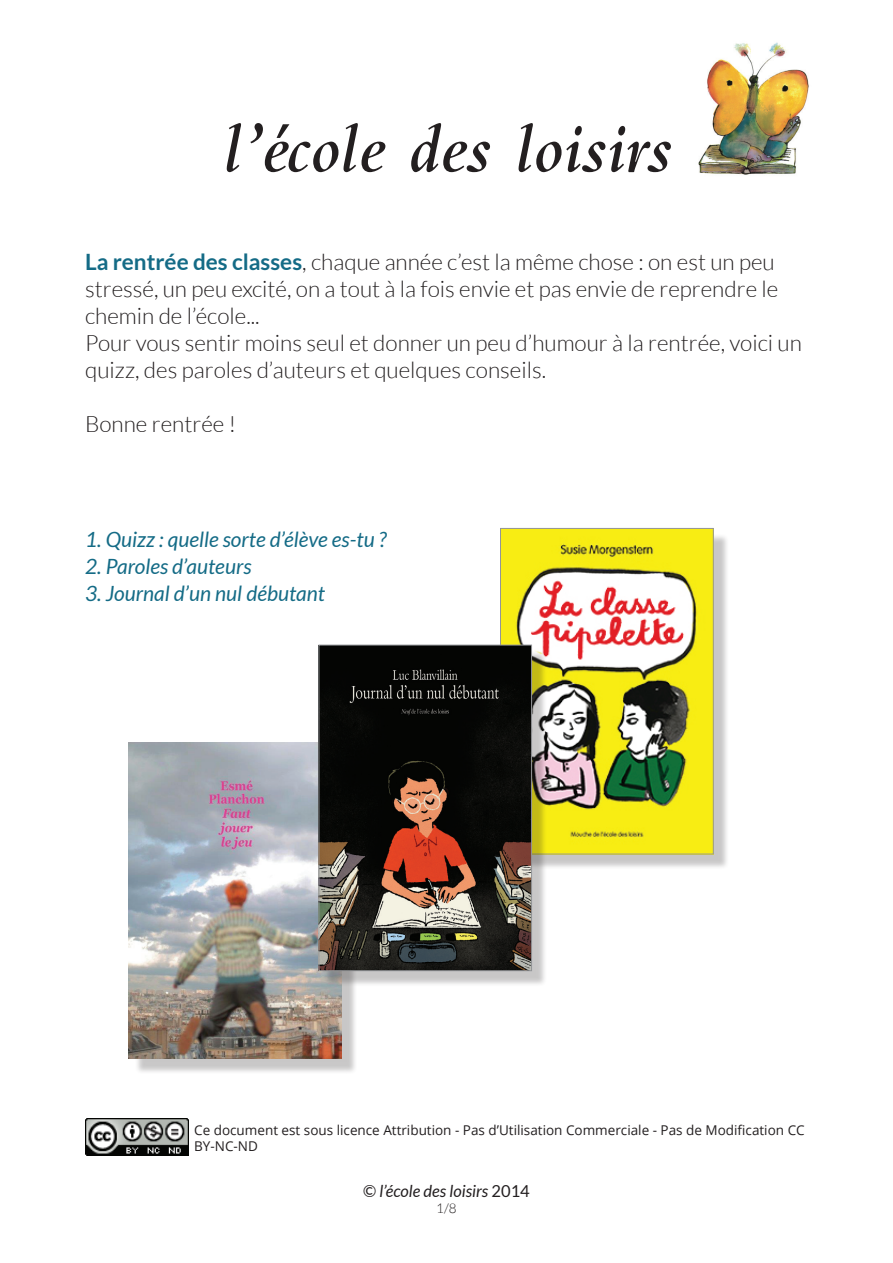
<style>
.page{position:relative;width:893px;height:1263px;background:#fff}
.page>*{position:absolute;margin:0;border:0;box-sizing:border-box;transform-origin:0 0}
.t1{font:italic 600 72px "Bembo Std";color:#231f20}
.t2{font:300 22.5px/27px "Lato";color:#231f20}
.t3{font:italic 21px "Lato";color:#146b86}
.t4{font:italic 16.5px "Lato";color:#231f20}
.t5{font:13.5px/16.2px "Open Sans";color:#231f20}
.t6{font:300 13.5px "Lato";color:#231f20}
.s1{font-weight:700;color:#146b86}
.s2{font-style:normal}
</style>
<div class="page">
<img style="left:85px;top:1119px;width:104px;height:36px">
<div style="left:506px;top:533px;width:223px;height:337px;background:#231f20;opacity:.25"></div>
<img style="left:502px;top:530px;width:210px;height:322px">
<div style="left:500px;top:528px;width:214px;height:326px;border:1px solid #939598"></div>
<div style="left:134px;top:748px;width:223px;height:327px;background:#231f20;opacity:.25"></div>
<img style="left:129px;top:743px;width:213px;height:316px">
<div style="left:324px;top:650px;width:224px;height:337px;background:#231f20;opacity:.25"></div>
<img style="left:321px;top:647px;width:209px;height:322px">
<div style="left:319px;top:645px;width:213px;height:326px;border:1px solid #939598"></div>
<img style="left:698px;top:42px;width:111px;height:133px">
<h1 class="t1" style="left:223px;top:109px;width:450px">l’école des loisirs</h1>
<p class="t2" style="left:85px;top:248px;width:718px"><span class="s1">La rentrée des classes</span>, chaque année c’est la même chose : on est un peu stressé, un peu excité, on a tout à la fois envie et pas envie de reprendre le chemin de l’école...<br>Pour vous sentir moins seul et donner un peu d’humour à la rentrée, voici un quizz, des paroles d’auteurs et quelques conseils.</p>
<p class="t2" style="left:85px;top:410px;width:152px">Bonne rentrée !</p>
<p class="t3" style="left:85px;top:528px;width:303px">1. Quizz : quelle sorte d’élève es-tu ?</p>
<p class="t3" style="left:85px;top:555px;width:168px">2. Paroles d’auteurs</p>
<p class="t3" style="left:85px;top:582px;width:242px">3. Journal d’un nul débutant</p>
<p class="t5" style="left:194px;top:1122px;width:612px">Ce document est sous licence Attribution - Pas d’Utilisation Commerciale - Pas de Modification CC<br>BY-NC-ND</p>
<p class="t4" style="left:363px;top:1182px;width:168px"><span class="s2">©</span> l’école des loisirs <span class="s2">2014</span></p>
<p class="t6" style="left:436px;top:1201px;width:22px">1/8</p>
</div>
